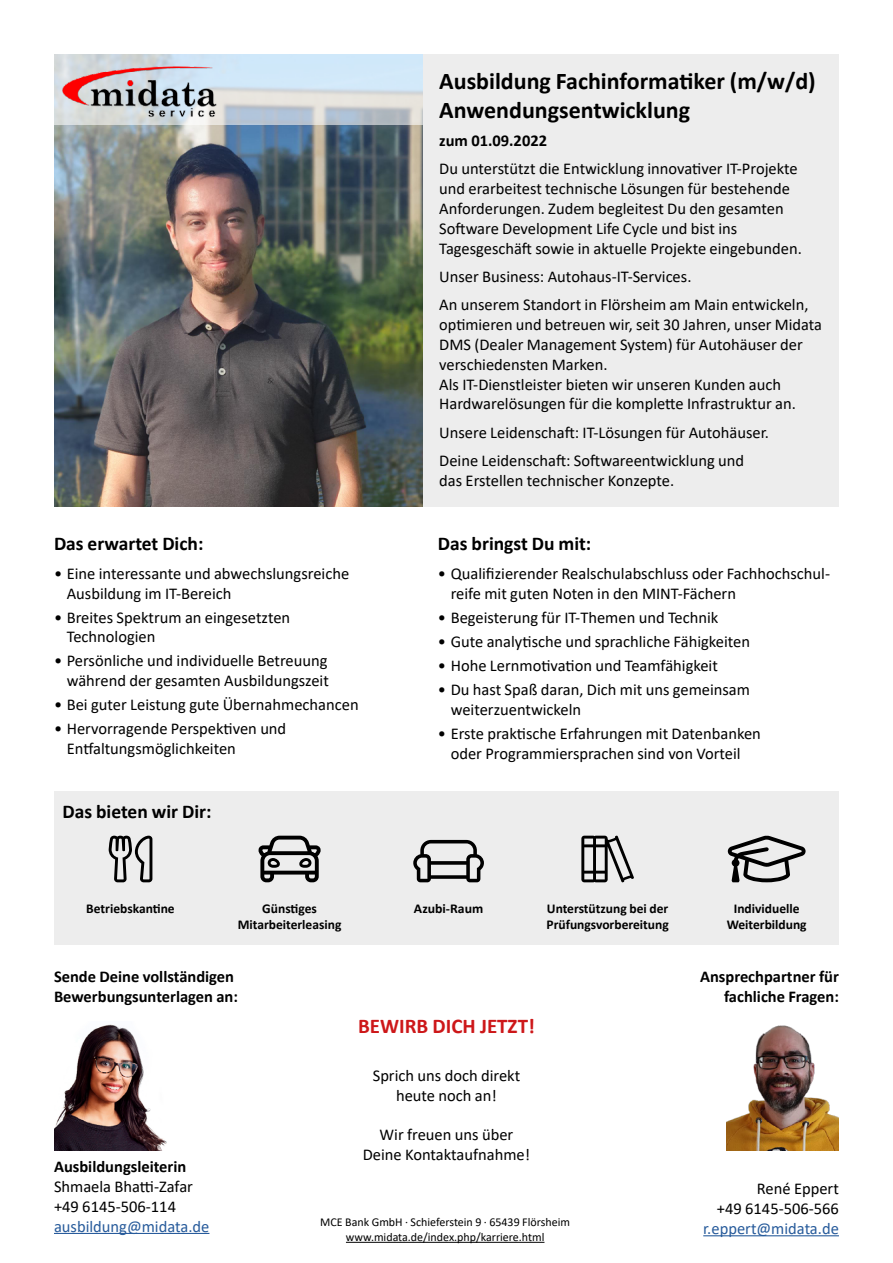
<style>
.page{position:relative;width:893px;height:1263px;background:#fff}
.page>*{position:absolute;margin:0;border:0;box-sizing:border-box;transform-origin:0 0}
.t1{font:700 24px/28.8px "Calibri";color:#000}
.t2{font:700 21px "Calibri";color:#cd1719}
.t3{font:700 19.5px "Calibri";color:#000}
.t4{font:16.5px/19.8px "Calibri";color:#000}
.t5{font:700 16.5px/19.8px "Calibri";color:#000}
.t6{font:16.5px "Calibri";color:#275b9b}
.t7{font:700 13.5px/16.2px "Calibri";color:#000;text-align:center}
.t8{font:12px "Calibri";color:#000}
</style>
<div class="page">
<div style="left:54px;top:791px;width:785px;height:153px;background:#ededed"></div>
<img style="left:54px;top:1024px;width:113px;height:126px">
<div style="left:422px;top:54px;width:417px;height:452px;background:#ededed"></div>
<img style="left:54px;top:124px;width:368px;height:382px">
<svg style="left:54px;top:54px;width:368px;height:70px"></svg>
<img style="left:55px;top:54px;width:170px;height:73px">
<hr style="left:703px;top:1235px;width:136px;height:1px;background:#275b9b">
<img style="left:726px;top:1025px;width:113px;height:125px">
<hr style="left:346px;top:1242px;width:198px;height:1px;background:#000">
<hr style="left:54px;top:1233px;width:155px;height:1px;background:#275b9b">
<svg style="left:258px;top:836px;width:63px;height:46px"></svg>
<svg style="left:728px;top:836px;width:78px;height:46px"></svg>
<svg style="left:581px;top:836px;width:53px;height:46px"></svg>
<svg style="left:109px;top:836px;width:43px;height:46px"></svg>
<svg style="left:413px;top:840px;width:71px;height:42px"></svg>
<h1 class="t1" style="left:439px;top:66px;width:378px">Ausbildung Fachinformatiker (m/w/d)<br>Anwendungsentwicklung</h1>
<p class="t5" style="left:439px;top:131px;width:109px">zum 01.09.2022</p>
<p class="t4" style="left:439px;top:159px;width:364px">Du unterstützt die Entwicklung innovativer IT-Projekte und erarbeitest technische Lösungen für bestehende Anforderungen. Zudem begleitest Du den gesamten Software Development Life Cycle und bist ins Tagesgeschäft sowie in aktuelle Projekte eingebunden.</p>
<p class="t3" style="left:54px;top:530px;width:151px">Das erwartet Dich:</p>
<p class="t4" style="left:67px;top:563px;width:284px;text-indent:-13px">• Eine interessante und abwechslungsreiche<br>Ausbildung im IT-Bereich</p>
<p class="t4" style="left:67px;top:607px;width:225px;text-indent:-13px">• Breites Spektrum an eingesetzten<br>Technologien</p>
<p class="t4" style="left:54px;top:651px;width:276px;text-align:right">• Persönliche und individuelle Betreuung während der gesamten Ausbildungszeit</p>
<p class="t4" style="left:54px;top:694px;width:306px">• Bei guter Leistung gute Übernahmechancen</p>
<p class="t4" style="left:67px;top:719px;width:221px;text-indent:-13px">• Hervorragende Perspektiven und<br>Entfaltungsmöglichkeiten</p>
<p class="t3" style="left:63px;top:798px;width:150px">Das bieten wir Dir:</p>
<p class="t4" style="left:439px;top:262px;width:371px;line-height:28.3px">Unser Business: Autohaus-IT-Services.<br>An unserem Standort in Flörsheim am Main entwickeln,</p>
<p class="t4" style="left:439px;top:314px;width:384px">optimieren und betreuen wir, seit 30 Jahren, unser Midata DMS (Dealer Management System) für Autohäuser der verschiedensten Marken.<br>Als IT-Dienstleister bieten wir unseren Kunden auch Hardwarelösungen für die komplette Infrastruktur an.</p>
<p class="t4" style="left:439px;top:417px;width:331px;line-height:28.3px">Unsere Leidenschaft: IT-Lösungen für Autohäuser.<br>Deine Leidenschaft: Softwareentwicklung und</p>
<p class="t4" style="left:439px;top:470px;width:236px">das Erstellen technischer Konzepte.</p>
<p class="t3" style="left:438px;top:530px;width:155px">Das bringst Du mit:</p>
<p class="t4" style="left:438px;top:563px;width:394px">• Qualifizierender Realschulabschluss oder Fachhochschul-</p>
<p class="t4" style="left:438px;top:607px;width:282px">• Begeisterung für IT-Themen und Technik</p>
<p class="t4" style="left:438px;top:631px;width:314px">• Gute analytische und sprachliche Fähigkeiten</p>
<p class="t4" style="left:438px;top:655px;width:281px">• Hohe Lernmotivation und Teamfähigkeit</p>
<p class="t4" style="left:451px;top:679px;width:301px;text-indent:-13px">• Du hast Spaß daran, Dich mit uns gemeinsam weiterzuentwickeln</p>
<p class="t4" style="left:438px;top:723px;width:324px">• Erste praktische Erfahrungen mit Datenbanken</p>
<p class="t4" style="left:451px;top:583px;width:287px">reife mit guten Noten in den MINT-Fächern</p>
<p class="t4" style="left:451px;top:743px;width:291px">oder Programmiersprachen sind von Vorteil</p>
<p class="t7" style="left:86px;top:900px;width:90px">Betriebskantine</p>
<p class="t7" style="left:262px;top:900px;width:56px">Günstiges</p>
<p class="t7" style="left:414px;top:900px;width:71px">Azubi-Raum</p>
<p class="t7" style="left:238px;top:917px;width:105px">Mitarbeiterleasing</p>
<p class="t7" style="left:546px;top:900px;width:124px;text-align:left">Unterstützung bei der<br>Prüfungsvorbereitung</p>
<p class="t7" style="left:727px;top:900px;width:82px">Individuelle<br>Weiterbildung</p>
<p class="t5" style="left:54px;top:966px;width:185px">Sende Deine vollständigen<br>Bewerbungsunterlagen an:</p>
<p class="t5" style="left:700px;top:966px;width:140px;text-align:right">Ansprechpartner für fachliche Fragen:</p>
<p class="t5" style="left:54px;top:1157px;width:134px">Ausbildungsleiterin</p>
<p class="t4" style="left:54px;top:1176px;width:140px">Shmaela Bhatti-Zafar +49 6145-506-114</p>
<p class="t6" style="left:54px;top:1214px;width:157px">ausbildung@midata.de</p>
<p class="t2" style="left:358px;top:1011px;width:178px">BEWIRB DICH JETZT!</p>
<p class="t4" style="left:373px;top:1065px;width:149px;text-align:center">Sprich uns doch direkt heute noch an!</p>
<p class="t4" style="left:363px;top:1124px;width:169px;text-align:center">Wir freuen uns über<br>Deine Kontaktaufnahme!</p>
<p class="t8" style="left:320px;top:1214px;width:251px">MCE Bank GmbH ∙ Schieferstein 9 ∙ 65439 Flörsheim</p>
<p class="t8" style="left:346px;top:1228px;width:200px">www.midata.de/index.php/karriere.html</p>
<p class="t4" style="left:717px;top:1178px;width:124px;text-align:right">René Eppert<br>+49 6145-506-566</p>
<p class="t6" style="left:703px;top:1217px;width:137px">r.eppert@midata.de</p>
</div>
